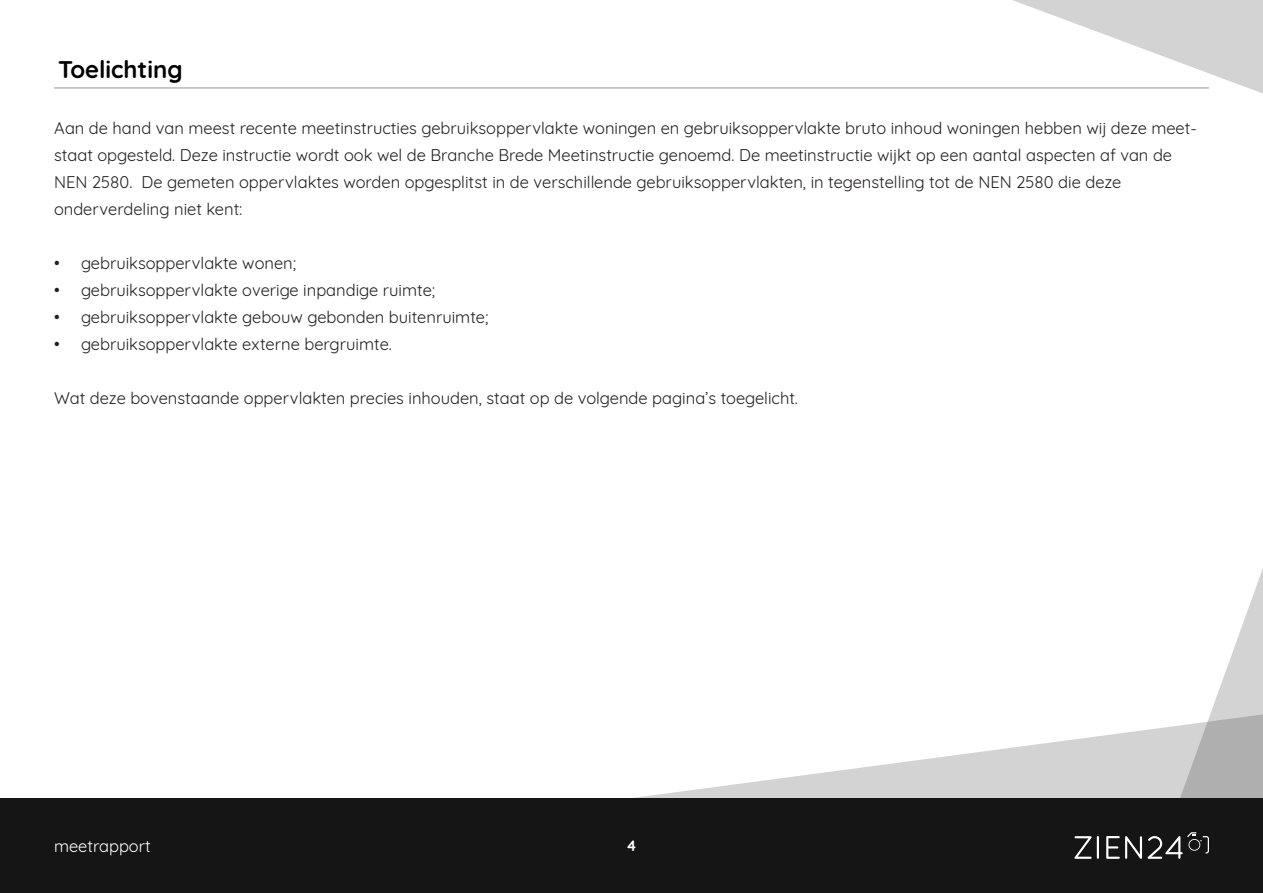
<style>
.page{position:relative;width:1263px;height:893px;background:#fff}
.page>*{position:absolute;margin:0;border:0;box-sizing:border-box;transform-origin:0 0}
.t1{font:700 24px "Quicksand";color:#000}
.t2{font:16.5px/27px "Quicksand";color:#231f20}
.t3{font:16.5px "Quicksand";color:#fff}
.t4{font:700 15px "Quicksand";color:#fff}
</style>
<div class="page">
<div style="left:0;top:798px;width:1263px;height:95px;background:#151515"></div>
<svg style="left:1074px;top:836px;width:18px;height:23px"></svg>
<hr style="left:1097px;top:836px;width:2px;height:23px;background:#fff">
<svg style="left:1106px;top:832px;width:103px;height:27px"></svg>
<svg style="left:634px;top:725px;width:546px;height:73px"></svg>
<svg style="left:1180px;top:568px;width:83px;height:230px"></svg>
<svg style="left:1013px;top:0;width:250px;height:94px"></svg>
<hr style="left:54px;top:87px;width:1155px;height:2px;background:#b8b9bc">
<h1 class="t1" style="left:58px;top:50px;width:126px">Toelichting</h1>
<p class="t2" style="left:54px;top:113px;width:1144px">Aan de hand van meest recente meetinstructies gebruiksoppervlakte woningen en gebruiksoppervlakte bruto inhoud woningen hebben wij deze meet&shy;staat opgesteld. Deze instructie wordt ook wel de Branche Brede Meetinstructie genoemd. De meetinstructie wijkt op een aantal aspecten af van de<br>NEN 2580. De gemeten oppervlaktes worden opgesplitst in de verschillende gebruiksoppervlakten, in tegenstelling tot de NEN 2580 die deze</p>
<p class="t2" style="left:54px;top:194px;width:190px">onderverdeling niet kent:</p>
<p class="t2" style="left:54px;top:248px;width:244px">• gebruiksoppervlakte wonen;</p>
<p class="t2" style="left:54px;top:275px;width:383px">• gebruiksoppervlakte overige inpandige ruimte;</p>
<p class="t2" style="left:54px;top:302px;width:436px">• gebruiksoppervlakte gebouw gebonden buitenruimte;</p>
<p class="t2" style="left:54px;top:329px;width:339px">• gebruiksoppervlakte externe bergruimte.</p>
<p class="t2" style="left:54px;top:383px;width:745px">Wat deze bovenstaande oppervlakten precies inhouden, staat op de volgende pagina’s toegelicht.</p>
<p class="t3" style="left:54px;top:833px;width:98px">meetrapport</p>
<p class="t4" style="left:626px;top:833px;width:12px">4</p>
</div>
